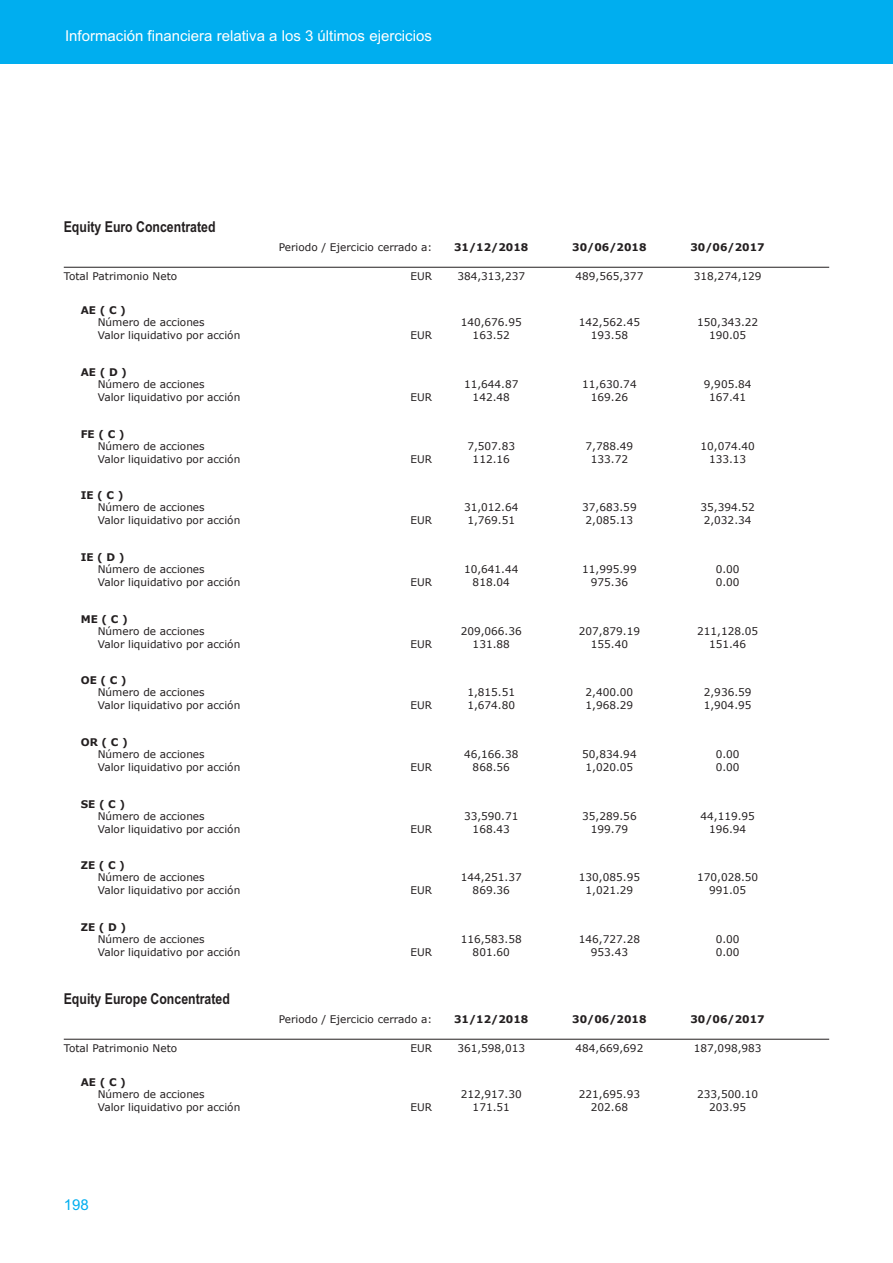
<style>
.page{position:relative;width:893px;height:1263px;background:#fff}
.page>*{position:absolute;margin:0;border:0;box-sizing:border-box;transform-origin:0 0}
.t1{font:15px "Arial";color:#fff}
.t2{font:700 15px "Arial Narrow";color:#231f20}
.t3{font:15px "Arial";color:#00aeef}
.t4{font:10.5px "Verdana";color:#231f20}
.t5{font:700 10.5px "Verdana";color:#231f20}
</style>
<div class="page">
<div style="left:0;top:0;width:893px;height:64px;background:#00aeef"></div>
<hr style="left:64px;top:267px;width:765px;height:1px;background:#231f20">
<hr style="left:64px;top:1039px;width:765px;height:1px;background:#231f20">
<h1 class="t1" style="left:65px;top:27px;width:368px">Información financiera relativa a los 3 últimos ejercicios</h1>
<h1 class="t2" style="left:64px;top:221px;width:153px">Equity Euro Concentrated</h1>
<p class="t4" style="left:279px;top:240px;width:155px">Periodo / Ejercicio cerrado a:</p>
<p class="t5" style="left:454px;top:240px;width:76px">31/12/2018</p>
<p class="t5" style="left:572px;top:240px;width:76px">30/06/2018</p>
<p class="t5" style="left:690px;top:240px;width:76px">30/06/2017</p>
<p class="t4" style="left:64px;top:270px;width:115px">Total Patrimonio Neto</p>
<p class="t4" style="left:411px;top:270px;width:23px">EUR</p>
<p class="t4" style="left:457px;top:270px;width:69px">384,313,237</p>
<p class="t4" style="left:576px;top:270px;width:69px">489,565,377</p>
<p class="t4" style="left:694px;top:270px;width:69px">318,274,129</p>
<p class="t5" style="left:81px;top:304px;width:47px">AE ( C )</p>
<p class="t4" style="left:98px;top:316px;width:108px">Número de acciones</p>
<p class="t4" style="left:461px;top:316px;width:63px">140,676.95</p>
<p class="t4" style="left:579px;top:316px;width:63px">142,562.45</p>
<p class="t4" style="left:697px;top:316px;width:63px">150,343.22</p>
<p class="t4" style="left:98px;top:329px;width:144px">Valor liquidativo por acción</p>
<p class="t4" style="left:411px;top:329px;width:23px">EUR</p>
<p class="t4" style="left:473px;top:329px;width:39px">163.52</p>
<p class="t4" style="left:591px;top:329px;width:39px">193.58</p>
<p class="t4" style="left:709px;top:329px;width:39px">190.05</p>
<p class="t5" style="left:81px;top:365px;width:48px">AE ( D )</p>
<p class="t4" style="left:98px;top:377px;width:108px">Número de acciones</p>
<p class="t4" style="left:464px;top:377px;width:56px">11,644.87</p>
<p class="t4" style="left:582px;top:377px;width:56px">11,630.74</p>
<p class="t4" style="left:704px;top:377px;width:49px">9,905.84</p>
<p class="t4" style="left:98px;top:390px;width:144px">Valor liquidativo por acción</p>
<p class="t4" style="left:411px;top:390px;width:23px">EUR</p>
<p class="t4" style="left:473px;top:390px;width:39px">142.48</p>
<p class="t4" style="left:591px;top:390px;width:39px">169.26</p>
<p class="t4" style="left:709px;top:390px;width:39px">167.41</p>
<p class="t5" style="left:81px;top:427px;width:45px">FE ( C )</p>
<p class="t4" style="left:98px;top:439px;width:108px">Número de acciones</p>
<p class="t4" style="left:467px;top:439px;width:49px">7,507.83</p>
<p class="t4" style="left:586px;top:439px;width:49px">7,788.49</p>
<p class="t4" style="left:700px;top:439px;width:56px">10,074.40</p>
<p class="t4" style="left:98px;top:452px;width:144px">Valor liquidativo por acción</p>
<p class="t4" style="left:411px;top:452px;width:23px">EUR</p>
<p class="t4" style="left:473px;top:452px;width:39px">112.16</p>
<p class="t4" style="left:591px;top:452px;width:39px">133.72</p>
<p class="t4" style="left:709px;top:452px;width:39px">133.13</p>
<p class="t5" style="left:81px;top:489px;width:44px">IE ( C )</p>
<p class="t4" style="left:98px;top:501px;width:108px">Número de acciones</p>
<p class="t4" style="left:464px;top:501px;width:56px">31,012.64</p>
<p class="t4" style="left:582px;top:501px;width:56px">37,683.59</p>
<p class="t4" style="left:700px;top:501px;width:56px">35,394.52</p>
<p class="t4" style="left:98px;top:514px;width:144px">Valor liquidativo por acción</p>
<p class="t4" style="left:411px;top:514px;width:23px">EUR</p>
<p class="t4" style="left:467px;top:514px;width:49px">1,769.51</p>
<p class="t4" style="left:586px;top:514px;width:49px">2,085.13</p>
<p class="t4" style="left:704px;top:514px;width:49px">2,032.34</p>
<p class="t5" style="left:81px;top:550px;width:45px">IE ( D )</p>
<p class="t4" style="left:98px;top:562px;width:108px">Número de acciones</p>
<p class="t4" style="left:464px;top:562px;width:56px">10,641.44</p>
<p class="t4" style="left:582px;top:562px;width:56px">11,995.99</p>
<p class="t4" style="left:716px;top:562px;width:25px">0.00</p>
<p class="t4" style="left:98px;top:575px;width:144px">Valor liquidativo por acción</p>
<p class="t4" style="left:411px;top:575px;width:23px">EUR</p>
<p class="t4" style="left:473px;top:575px;width:39px">818.04</p>
<p class="t4" style="left:591px;top:575px;width:39px">975.36</p>
<p class="t4" style="left:716px;top:575px;width:25px">0.00</p>
<p class="t5" style="left:81px;top:612px;width:48px">ME ( C )</p>
<p class="t4" style="left:98px;top:624px;width:108px">Número de acciones</p>
<p class="t4" style="left:461px;top:624px;width:63px">209,066.36</p>
<p class="t4" style="left:579px;top:624px;width:63px">207,879.19</p>
<p class="t4" style="left:697px;top:624px;width:63px">211,128.05</p>
<p class="t4" style="left:98px;top:637px;width:144px">Valor liquidativo por acción</p>
<p class="t4" style="left:411px;top:637px;width:23px">EUR</p>
<p class="t4" style="left:473px;top:637px;width:39px">131.88</p>
<p class="t4" style="left:591px;top:637px;width:39px">155.40</p>
<p class="t4" style="left:709px;top:637px;width:39px">151.46</p>
<p class="t5" style="left:81px;top:674px;width:47px">OE ( C )</p>
<p class="t4" style="left:98px;top:686px;width:108px">Número de acciones</p>
<p class="t4" style="left:467px;top:686px;width:49px">1,815.51</p>
<p class="t4" style="left:586px;top:686px;width:49px">2,400.00</p>
<p class="t4" style="left:704px;top:686px;width:49px">2,936.59</p>
<p class="t4" style="left:98px;top:699px;width:144px">Valor liquidativo por acción</p>
<p class="t4" style="left:411px;top:699px;width:23px">EUR</p>
<p class="t4" style="left:467px;top:699px;width:49px">1,674.80</p>
<p class="t4" style="left:586px;top:699px;width:49px">1,968.29</p>
<p class="t4" style="left:704px;top:699px;width:49px">1,904.95</p>
<p class="t5" style="left:81px;top:735px;width:48px">OR ( C )</p>
<p class="t4" style="left:98px;top:747px;width:108px">Número de acciones</p>
<p class="t4" style="left:464px;top:747px;width:56px">46,166.38</p>
<p class="t4" style="left:582px;top:747px;width:56px">50,834.94</p>
<p class="t4" style="left:716px;top:747px;width:25px">0.00</p>
<p class="t4" style="left:98px;top:760px;width:144px">Valor liquidativo por acción</p>
<p class="t4" style="left:411px;top:760px;width:23px">EUR</p>
<p class="t4" style="left:473px;top:760px;width:39px">868.56</p>
<p class="t4" style="left:586px;top:760px;width:49px">1,020.05</p>
<p class="t4" style="left:716px;top:760px;width:25px">0.00</p>
<p class="t5" style="left:81px;top:797px;width:46px">SE ( C )</p>
<p class="t4" style="left:98px;top:809px;width:108px">Número de acciones</p>
<p class="t4" style="left:464px;top:809px;width:56px">33,590.71</p>
<p class="t4" style="left:582px;top:809px;width:56px">35,289.56</p>
<p class="t4" style="left:700px;top:809px;width:56px">44,119.95</p>
<p class="t4" style="left:98px;top:822px;width:144px">Valor liquidativo por acción</p>
<p class="t4" style="left:411px;top:822px;width:23px">EUR</p>
<p class="t4" style="left:473px;top:822px;width:39px">168.43</p>
<p class="t4" style="left:591px;top:822px;width:39px">199.79</p>
<p class="t4" style="left:709px;top:822px;width:39px">196.94</p>
<p class="t5" style="left:81px;top:859px;width:46px">ZE ( C )</p>
<p class="t4" style="left:98px;top:871px;width:108px">Número de acciones</p>
<p class="t4" style="left:461px;top:871px;width:63px">144,251.37</p>
<p class="t4" style="left:579px;top:871px;width:63px">130,085.95</p>
<p class="t4" style="left:697px;top:871px;width:63px">170,028.50</p>
<p class="t4" style="left:98px;top:884px;width:144px">Valor liquidativo por acción</p>
<p class="t4" style="left:411px;top:884px;width:23px">EUR</p>
<p class="t4" style="left:473px;top:884px;width:39px">869.36</p>
<p class="t4" style="left:586px;top:884px;width:49px">1,021.29</p>
<p class="t4" style="left:709px;top:884px;width:39px">991.05</p>
<p class="t5" style="left:81px;top:920px;width:47px">ZE ( D )</p>
<p class="t4" style="left:98px;top:932px;width:108px">Número de acciones</p>
<p class="t4" style="left:461px;top:932px;width:63px">116,583.58</p>
<p class="t4" style="left:579px;top:932px;width:63px">146,727.28</p>
<p class="t4" style="left:716px;top:932px;width:25px">0.00</p>
<p class="t4" style="left:98px;top:945px;width:144px">Valor liquidativo por acción</p>
<p class="t4" style="left:411px;top:945px;width:23px">EUR</p>
<p class="t4" style="left:473px;top:945px;width:39px">801.60</p>
<p class="t4" style="left:591px;top:945px;width:39px">953.43</p>
<p class="t4" style="left:716px;top:945px;width:25px">0.00</p>
<h1 class="t2" style="left:64px;top:993px;width:168px">Equity Europe Concentrated</h1>
<p class="t4" style="left:279px;top:1012px;width:155px">Periodo / Ejercicio cerrado a:</p>
<p class="t5" style="left:454px;top:1012px;width:76px">31/12/2018</p>
<p class="t5" style="left:572px;top:1012px;width:76px">30/06/2018</p>
<p class="t5" style="left:690px;top:1012px;width:76px">30/06/2017</p>
<p class="t4" style="left:64px;top:1042px;width:115px">Total Patrimonio Neto</p>
<p class="t4" style="left:411px;top:1042px;width:23px">EUR</p>
<p class="t4" style="left:457px;top:1042px;width:69px">361,598,013</p>
<p class="t4" style="left:576px;top:1042px;width:69px">484,669,692</p>
<p class="t4" style="left:694px;top:1042px;width:69px">187,098,983</p>
<p class="t5" style="left:81px;top:1076px;width:47px">AE ( C )</p>
<p class="t4" style="left:98px;top:1088px;width:108px">Número de acciones</p>
<p class="t4" style="left:461px;top:1088px;width:63px">212,917.30</p>
<p class="t4" style="left:579px;top:1088px;width:63px">221,695.93</p>
<p class="t4" style="left:697px;top:1088px;width:63px">233,500.10</p>
<p class="t4" style="left:98px;top:1101px;width:144px">Valor liquidativo por acción</p>
<p class="t4" style="left:411px;top:1101px;width:23px">EUR</p>
<p class="t4" style="left:473px;top:1101px;width:39px">171.51</p>
<p class="t4" style="left:591px;top:1101px;width:39px">202.68</p>
<p class="t4" style="left:709px;top:1101px;width:39px">203.95</p>
<h1 class="t3" style="left:64px;top:1196px;width:27px">198</h1>
</div>
